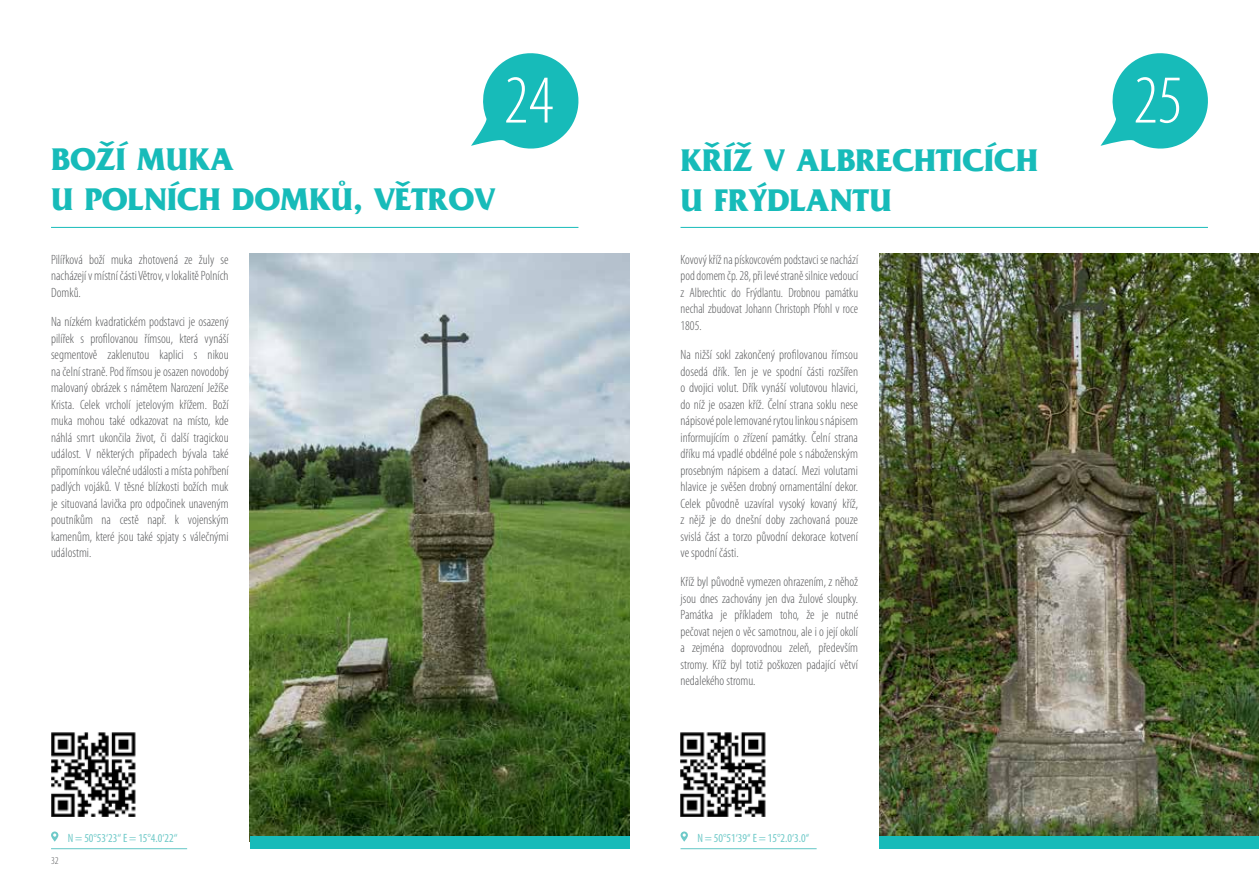
<style>
.page{position:relative;width:1259px;height:893px;background:#fff}
.page>*{position:absolute;margin:0;border:0;box-sizing:border-box;transform-origin:0 0}
.t1{font:300 condensed 69px "Myriad Pro";color:#fff}
.t2{font:700 33px/40.5px "France";color:#17bbb9}
.t3{font:300 condensed 13.5px/16.5px "Myriad Pro";color:#58595b;text-align:justify}
.t4{font:condensed 12px "Myriad Pro";color:#6ec9c8}
.t5{font:300 condensed 10.5px "Myriad Pro";color:#58595b}
</style>
<div class="page">
<hr style="left:680px;top:227px;width:528px;height:1px;background:#17bbb9">
<svg style="left:1100px;top:53px;width:108px;height:96px"></svg>
<hr style="left:680px;top:848px;width:136px;height:1px;background:#62c6c5">
<hr style="left:51px;top:848px;width:136px;height:1px;background:#62c6c5">
<hr style="left:51px;top:227px;width:527px;height:1px;background:#17bbb9">
<svg style="left:471px;top:53px;width:108px;height:96px"></svg>
<svg style="left:51px;top:831px;width:7px;height:11px"></svg>
<img style="left:250px;top:254px;width:379px;height:582px">
<div style="left:250px;top:836px;width:379px;height:13px;background:#17bbb9"></div>
<svg style="left:680px;top:831px;width:8px;height:11px"></svg>
<img style="left:879px;top:254px;width:380px;height:582px">
<div style="left:879px;top:836px;width:380px;height:13px;background:#17bbb9"></div>
<img style="left:51px;top:732px;width:85px;height:84px">
<img style="left:680px;top:732px;width:85px;height:84px">
<h2 class="t2" style="left:51px;top:138px;width:446px">BOŽÍ MUKA<br>U POLNÍCH DOMKŮ, VĚTROV</h2>
<h1 class="t1" style="left:503px;top:59px;width:51px">24</h1>
<p class="t3" style="left:51px;top:251px;width:179px">Pilířková boží muka zhotovená ze žuly se nacházejí v místní části Větrov, v lokalitě Polních Domků.</p>
<p class="t3" style="left:51px;top:313px;width:179px">Na nízkém kvadratickém podstavci je osazený pilířek s profilovanou římsou, která vynáší segmentově zaklenutou kaplici s nikou na čelní straně. Pod římsou je osazen novodobý malovaný obrázek s námětem Narození Ježíše Krista. Celek vrcholí jetelovým křížem. Boží muka mohou také odkazovat na místo, kde náhlá smrt ukončila život, či další tragickou událost. V některých případech bývala také připomínkou válečné události a místa pohřbení padlých vojáků. V těsné blízkosti božích muk je situovaná lavička pro odpočinek unaveným poutníkům na cestě např. k vojenským kamenům, které jsou také spjaty s válečnými událostmi.</p>
<p class="t5" style="left:51px;top:854px;width:9px">32</p>
<p class="t4" style="left:68px;top:830px;width:111px">N = 50°53‘23‘‘ E = 15°4.0‘22‘‘</p>
<h2 class="t2" style="left:680px;top:139px;width:359px">KŘÍŽ V ALBRECHTICÍCH<br>U FRÝDLANTU</h2>
<p class="t3" style="left:680px;top:251px;width:179px">Kovový kříž na pískovcovém podstavci se nachází pod domem čp. 28, při levé straně silnice vedoucí z Albrechtic do Frýdlantu. Drobnou památku nechal zbudovat Johann Christoph Pfohl v roce 1805.</p>
<p class="t3" style="left:680px;top:346px;width:179px">Na nižší sokl zakončený profilovanou římsou dosedá dřík. Ten je ve spodní části rozšířen o dvojici volut. Dřík vynáší volutovou hlavici, do níž je osazen kříž. Čelní strana soklu nese nápisové pole lemované rytou linkou s nápisem informujícím o zřízení památky. Čelní strana dříku má vpadlé obdélné pole s náboženským prosebným nápisem a datací. Mezi volutami hlavice je svěšen drobný ornamentální dekor.<br>Celek původně uzavíral vysoký kovaný kříž, z nějž je do dnešní doby zachovaná pouze svislá část a torzo původní dekorace kotvení ve spodní části.</p>
<p class="t3" style="left:680px;top:573px;width:179px">Kříž byl původně vymezen ohrazením, z něhož jsou dnes zachovány jen dva žulové sloupky.<br>Památka je příkladem toho, že je nutné pečovat nejen o věc samotnou, ale i o její okolí a zejména doprovodnou zeleň, především stromy. Kříž byl totiž poškozen padající větví nedalekého stromu.</p>
<p class="t4" style="left:697px;top:830px;width:114px">N = 50°51‘39‘‘ E = 15°2.0‘3.0‘‘</p>
<h1 class="t1" style="left:1133px;top:59px;width:51px">25</h1>
</div>
